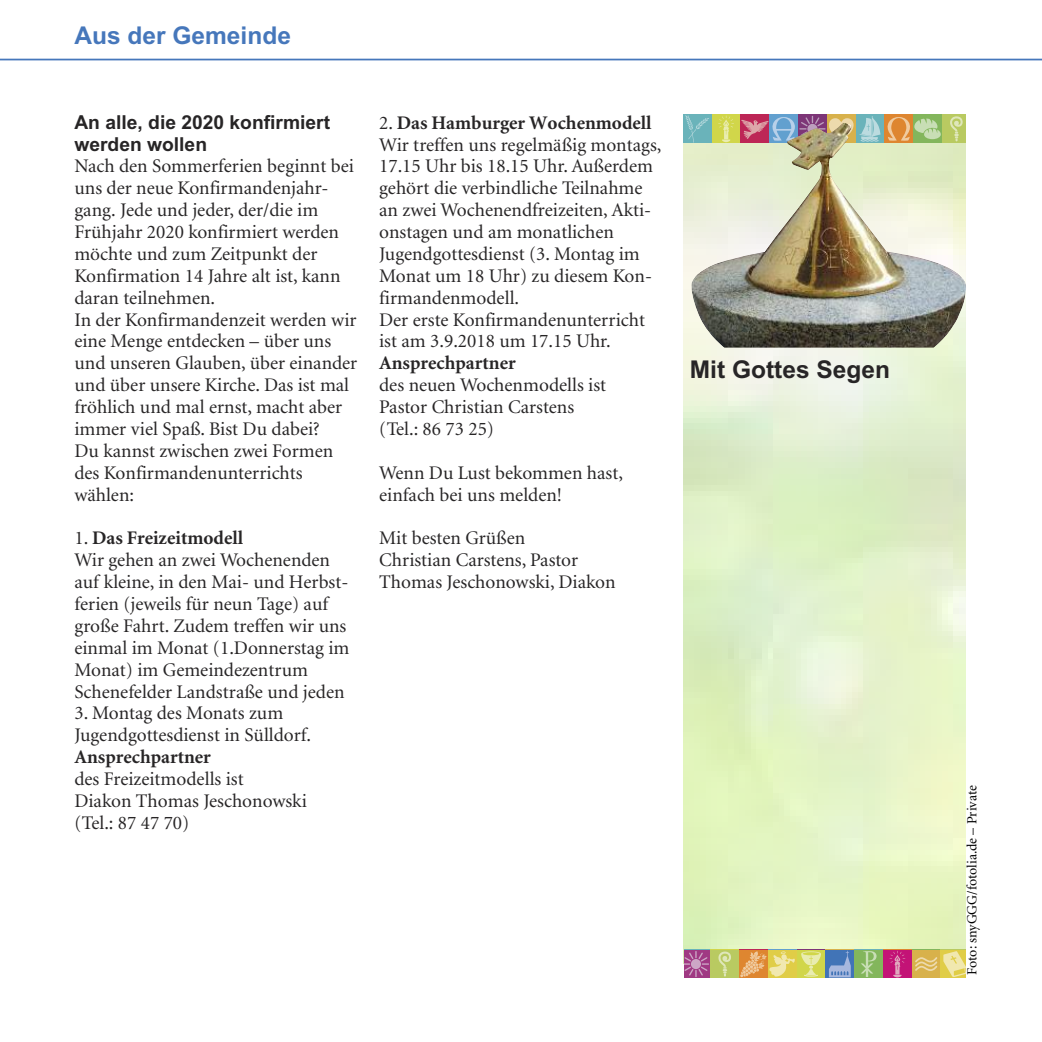
<style>
.page{position:relative;width:1042px;height:1042px;background:#fff}
.page>*{position:absolute;margin:0;border:0;box-sizing:border-box;transform-origin:0 0}
.t1{font:700 24.5px "Arial";color:#4677bb}
.t2{font:700 24.5px "Arial";color:#272526}
.t3{font:19.25px/21.9px "Minion";color:#272526}
.t4{font:700 19.25px/21.9px "Arial";color:#272526}
.t5{font:700 19.25px "Minion";color:#272526}
.t6{font:14px "Minion";color:#000}
.s1{font-weight:700}
</style>
<div class="page">
<hr style="left:0;top:59px;width:1042px;height:1px;background:#4677bb">
<div style="left:684px;top:114px;width:28px;height:28px;background:#6ab3ba"></div>
<div style="left:712px;top:114px;width:28px;height:28px;background:#d1d64a"></div>
<div style="left:740px;top:114px;width:29px;height:28px;background:#bd2656"></div>
<div style="left:769px;top:114px;width:29px;height:28px;background:#62a0cf"></div>
<div style="left:798px;top:114px;width:29px;height:28px;background:#7d3577"></div>
<div style="left:827px;top:114px;width:28px;height:28px;background:#d8b14b"></div>
<div style="left:855px;top:114px;width:29px;height:28px;background:#6ab3ba"></div>
<div style="left:884px;top:114px;width:29px;height:28px;background:#de8630"></div>
<div style="left:913px;top:114px;width:29px;height:28px;background:#83b65c"></div>
<div style="left:942px;top:114px;width:23px;height:28px;background:#b9ca61"></div>
<svg style="left:719px;top:116px;width:14px;height:7px"></svg>
<svg style="left:866px;top:116px;width:11px;height:7px"></svg>
<svg style="left:685px;top:115px;width:24px;height:24px"></svg>
<svg style="left:950px;top:116px;width:12px;height:7px"></svg>
<svg style="left:741px;top:116px;width:112px;height:7px"></svg>
<svg style="left:888px;top:117px;width:48px;height:6px"></svg>
<div style="left:684px;top:949px;width:26px;height:29px;background:#a03983"></div>
<div style="left:710px;top:949px;width:29px;height:29px;background:#b9ca61"></div>
<div style="left:739px;top:949px;width:29px;height:29px;background:#de8630"></div>
<div style="left:768px;top:949px;width:28px;height:29px;background:#e0cd47"></div>
<div style="left:796px;top:949px;width:29px;height:29px;background:#d1d64a"></div>
<svg style="left:825px;top:977px;width:29px;height:1px"></svg>
<div style="left:854px;top:949px;width:29px;height:29px;background:#83b65c"></div>
<div style="left:883px;top:949px;width:29px;height:29px;background:#c31376"></div>
<div style="left:912px;top:949px;width:28px;height:29px;background:#d8b14b"></div>
<div style="left:940px;top:949px;width:26px;height:29px;background:#e0cd47"></div>
<svg style="left:684px;top:949px;width:282px;height:28px"></svg>
<img style="left:691px;top:123px;width:275px;height:225px">
<p class="t1" style="left:74px;top:21px;width:218px">Aus der Gemeinde</p>
<p class="t4" style="left:74px;top:111px;width:257px">An alle, die 2020 konfirmiert werden wollen</p>
<p class="t3" style="left:74px;top:157px;width:284px">Nach den Sommerferien beginnt bei uns der neue Konfirmandenjahr&shy;gang. Jede und jeder, der/die im<br>Frühjahr 2020 konfirmiert werden möchte und zum Zeitpunkt der<br>Konfirmation 14 Jahre alt ist, kann daran teilnehmen.<br>In der Konfirmandenzeit werden wir eine Menge entdecken – über uns und unseren Glauben, über einander und über unsere Kirche. Das ist mal fröhlich und mal ernst, macht aber immer viel Spaß. Bist Du dabei?<br>Du kannst zwischen zwei Formen des Konfirmandenunterrichts wählen:</p>
<p class="t3" style="left:74px;top:529px;width:276px">1. <span class="s1">Das Freizeitmodell<br></span>Wir gehen an zwei Wochenenden auf kleine, in den Mai- und Herbst&shy;ferien (jeweils für neun Tage) auf große Fahrt. Zudem treffen wir uns einmal im Monat (1.Donnerstag im<br>Monat) im Gemeindezentrum<br>Schenefelder Landstraße und jeden</p>
<p class="t3" style="left:74px;top:704px;width:238px">3. Montag des Monats zum<br>Jugendgottesdienst in Sülldorf.</p>
<p class="t5" style="left:74px;top:749px;width:138px">Ansprechpartner</p>
<p class="t3" style="left:74px;top:769px;width:234px">des Freizeitmodells ist<br>Diakon Thomas Jeschonowski (Tel.: 87 47 70)</p>
<p class="t3" style="left:379px;top:113px;width:284px">2. <span class="s1">Das Hamburger Wochenmodell<br></span>Wir treffen uns regelmäßig montags,<br>17.15 Uhr bis 18.15 Uhr. Außerdem gehört die verbindliche Teilnahme an zwei Wochenendfreizeiten, Akti&shy;onstagen und am monatlichen<br>Jugendgottesdienst (3. Montag im<br>Monat um 18 Uhr) zu diesem Kon&shy;firmandenmodell.<br>Der erste Konfirmandenunterricht ist am 3.9.2018 um 17.15 Uhr.</p>
<p class="t5" style="left:379px;top:356px;width:138px">Ansprechpartner</p>
<p class="t3" style="left:379px;top:376px;width:228px">des neuen Wochenmodells ist<br>Pastor Christian Carstens (Tel.: 86 73 25)</p>
<p class="t3" style="left:379px;top:463px;width:245px">Wenn Du Lust bekommen hast, einfach bei uns melden!</p>
<p class="t3" style="left:379px;top:529px;width:238px">Mit besten Grüßen<br>Christian Carstens, Pastor<br>Thomas Jeschonowski, Diakon</p>
<p class="t2" style="left:690px;top:355px;width:202px">Mit Gottes Segen</p>
<p class="t6" style="left:966px;top:975px;width:191px;rotate:-90deg">Foto: snyGGG/fotolia.de – Private</p>
</div>
